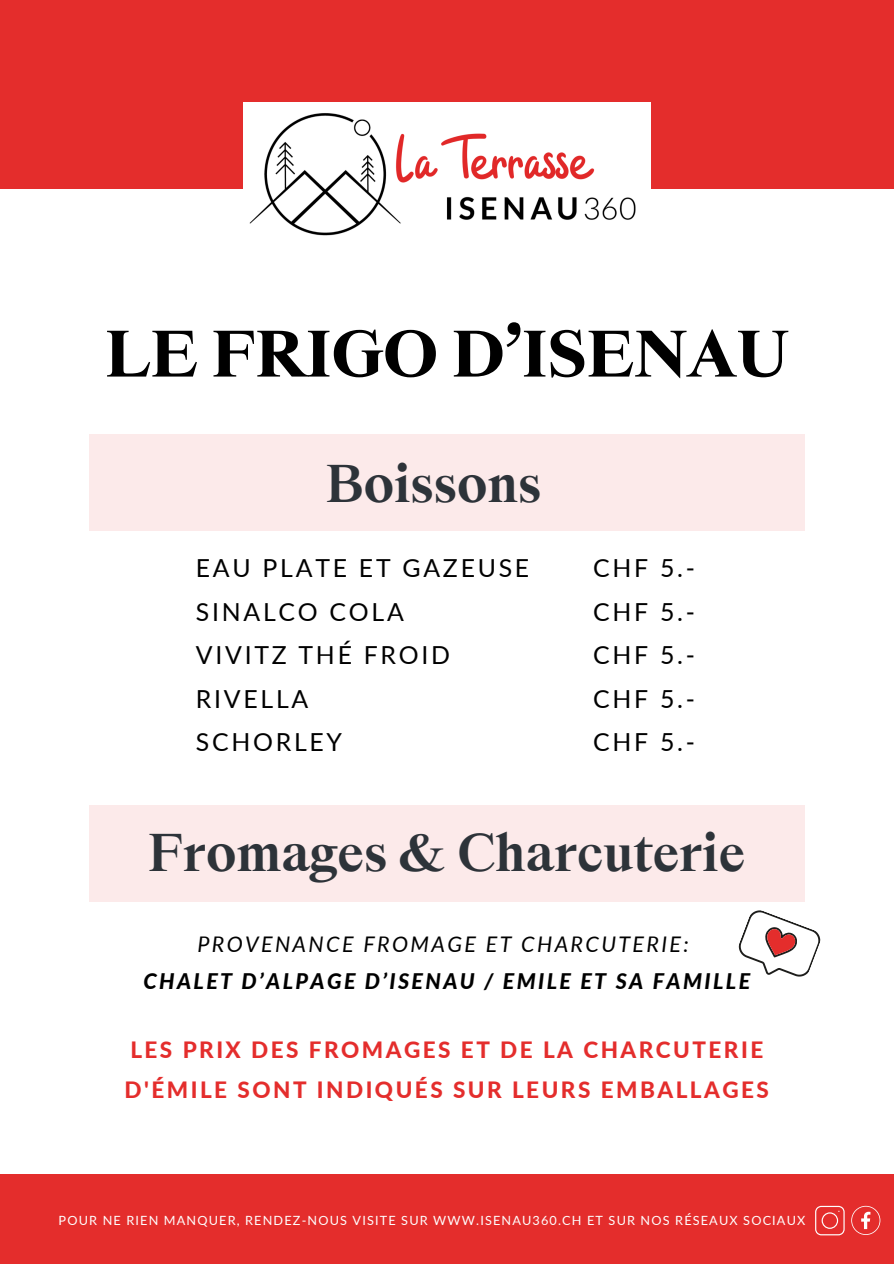
<style>
.page{position:relative;width:894px;height:1264px;background:#fff}
.page>*{position:absolute;margin:0;border:0;box-sizing:border-box;transform-origin:0 0}
.t1{font:900 61.5px "Swiss Time";color:#000}
.t2{font:700 49.5px "Swiss Time";color:#2d3339}
.t3{font:24.9px/43.5px "Lato";letter-spacing:.11em;color:#000}
.t4{font:800 22.5px/39.3px "Lato";letter-spacing:.11em;color:#e42d2c}
.t5{font:italic 800 21.45px/37.7px "Lato";letter-spacing:.11em;color:#000;text-align:center}
.t6{font:12.75px "Lato";letter-spacing:.09em;color:#fff}
.s1{font-weight:400}
</style>
<div class="page">
<div style="left:0;top:0;width:893px;height:189px;background:#e42d2c"></div>
<img style="left:244px;top:103px;width:406px;height:133px">
<svg style="left:738px;top:910px;width:83px;height:67px"></svg>
<div style="left:89px;top:434px;width:715px;height:97px;background:#fceaea"></div>
<div style="left:89px;top:804px;width:715px;height:97px;background:#fceaea"></div>
<div style="left:0;top:1174px;width:893px;height:89px;background:#e42d2c"></div>
<svg style="left:815px;top:1205px;width:29px;height:30px"></svg>
<svg style="left:851px;top:1205px;width:29px;height:29px"></svg>
<h1 class="t1" style="left:105px;top:313px;width:685px">LE FRIGO D’ISENAU</h1>
<h2 class="t2" style="left:325px;top:450px;width:217px">Boissons</h2>
<h2 class="t3" style="left:196px;top:546px;width:335px">EAU PLATE ET GAZEUSE<br>SINALCO COLA<br>VIVITZ THÉ FROID<br>RIVELLA<br>SCHORLEY</h2>
<h4 class="t3" style="left:593px;top:546px;width:103px;text-align:justify">CHF 5.- CHF 5.- CHF 5.- CHF 5.- CHF 5.-</h4>
<p class="t2" style="left:148px;top:819px;width:598px">Fromages &amp; Charcuterie</p>
<h4 class="t5" style="left:143px;top:924px;width:608px"><span class="s1">PROVENANCE FROMAGE ET CHARCUTERIE:<br></span>CHALET D’ALPAGE D’ISENAU / EMILE ET SA FAMILLE</h4>
<h5 class="t4" style="left:125px;top:1029px;width:645px">LES PRIX DES FROMAGES ET DE LA CHARCUTERIE<br>D'ÉMILE SONT INDIQUÉS SUR LEURS EMBALLAGES</h5>
<h3 class="t6" style="left:59px;top:1212px;width:748px">POUR NE RIEN MANQUER, RENDEZ-NOUS VISITE SUR WWW.ISENAU360.CH ET SUR NOS RÉSEAUX SOCIAUX</h3>
</div>
